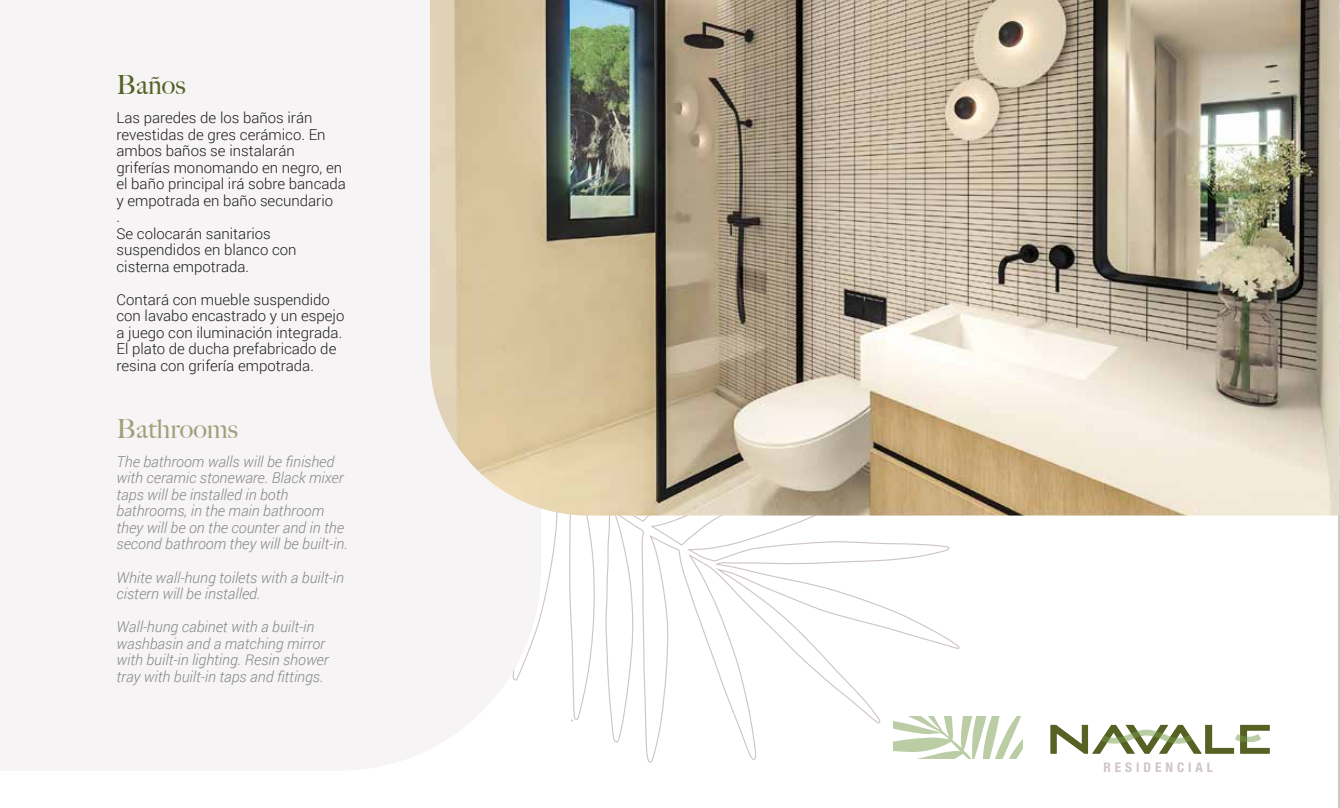
<style>
.page{position:relative;width:1340px;height:808px;background:#fff}
.page>*{position:absolute;margin:0;border:0;box-sizing:border-box;transform-origin:0 0}
.t1{font:500 26.4px "Big Caslon";color:#9fa078}
.t2{font:500 26.4px "Big Caslon";color:#556223}
.t3{font:300 15px/16.5px "Roboto";color:#1d1d1b}
.t4{font:italic 300 15px/16.5px "Roboto";color:#878787}
.t5{font:700 condensed 13.35px "Helvetica Neue LT Std";letter-spacing:.295em;color:#cfc4c6}
</style>
<div class="page">
<svg style="left:541px;top:515px;width:419px;height:248px"></svg>
<div style="left:0;top:0;width:541px;height:770px;background:#f6f4f5"></div>
<hr style="left:1338px;top:0;width:1px;height:808px;background:#cfc4c6">
<svg style="left:1050px;top:724px;width:220px;height:30px"></svg>
<svg style="left:893px;top:716px;width:129px;height:42px"></svg>
<img style="left:430px;top:0;width:909px;height:515px">
<h1 class="t2" style="left:116px;top:63px;width:70px">Baños</h1>
<p class="t3" style="left:116px;top:109px;width:231px">Las paredes de los baños irán revestidas de gres cerámico. En ambos baños se instalarán griferías monomando en negro, en el baño principal irá sobre bancada y empotrada en baño secundario<br>.<br>Se colocarán sanitarios suspendidos en blanco con cisterna empotrada.</p>
<p class="t3" style="left:116px;top:291px;width:229px">Contará con mueble suspendido con lavabo encastrado y un espejo a juego con iluminación integrada.<br>El plato de ducha prefabricado de resina con grifería empotrada.</p>
<h1 class="t1" style="left:116px;top:407px;width:123px">Bathrooms</h1>
<p class="t4" style="left:116px;top:453px;width:233px">The bathroom walls will be finished with ceramic stoneware. Black mixer taps will be installed in both bathrooms, in the main bathroom they will be on the counter and in the second bathroom they will be built-in.</p>
<p class="t4" style="left:116px;top:568px;width:229px">White wall-hung toilets with a built-in cistern will be installed.</p>
<p class="t4" style="left:116px;top:618px;width:214px">Wall-hung cabinet with a built-in washbasin and a matching mirror with built-in lighting. Resin shower tray with built-in taps and fittings.</p>
<p class="t5" style="left:1103px;top:759px;width:111px">RESIDENCIAL</p>
</div>
